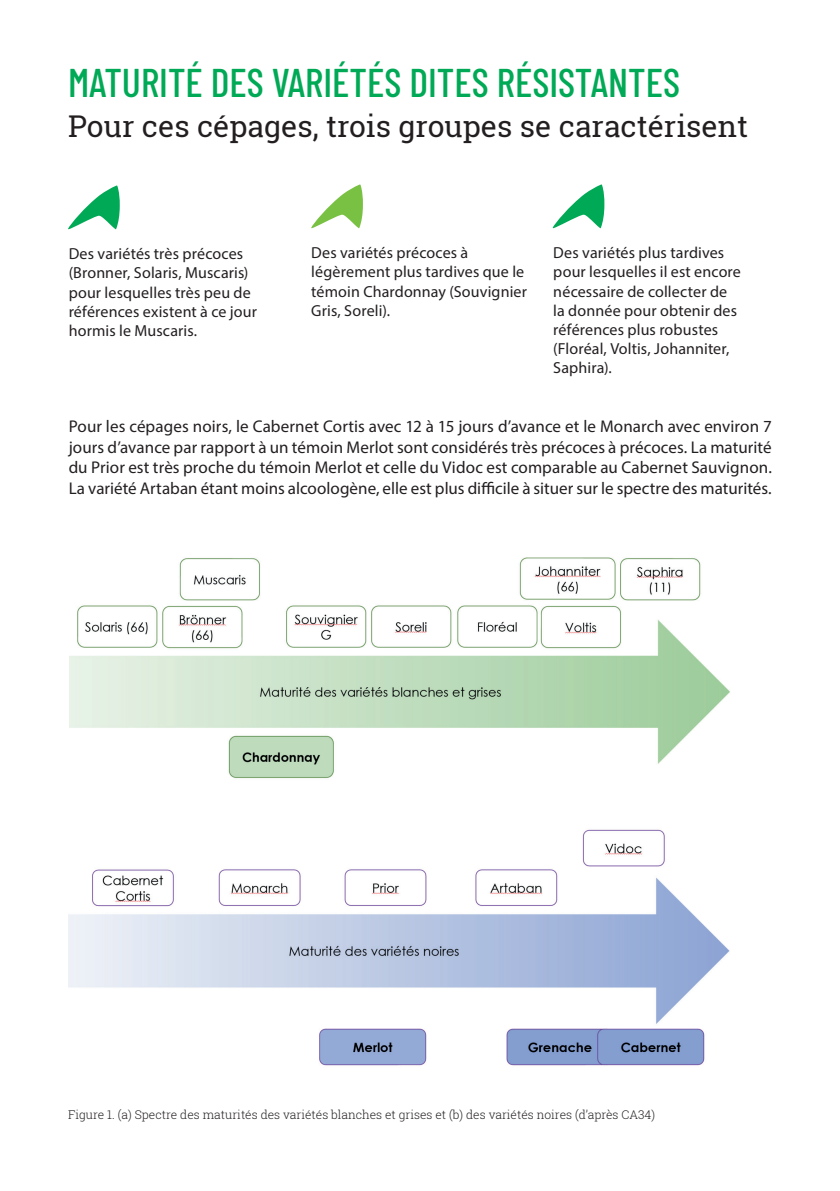
<style>
.page{position:relative;width:840px;height:1191px;background:#fff}
.page>*{position:absolute;margin:0;border:0;box-sizing:border-box;transform-origin:0 0}
.t1{font:500 40px "Barlow Condensed";color:#00a955}
.t2{font:30px "Roboto Slab";color:#231f20}
.t3{font:17px/20.4px "Myriad Pro";color:#231f20;text-align:justify}
.t4{font:16px/19.2px "Myriad Pro";letter-spacing:.01em;color:#231f20}
.t5{font:300 12px "Roboto Slab";color:#231f20}
</style>
<div class="page">
<svg style="left:311px;top:184px;width:52px;height:44px"></svg>
<svg style="left:68px;top:185px;width:52px;height:44px"></svg>
<svg style="left:552px;top:184px;width:52px;height:44px"></svg>
<img style="left:69px;top:557px;width:661px;height:222px">
<img style="left:69px;top:829px;width:661px;height:237px">
<h1 class="t1" style="left:68px;top:54px;width:613px">MATURITÉ DES VARIÉTÉS DITES RÉSISTANTES</h1>
<h2 class="t2" style="left:68px;top:106px;width:681px">Pour ces cépages, trois groupes se caractérisent</h2>
<p class="t4" style="left:69px;top:244px;width:190px">Des variétés très précoces (Bronner, Solaris, Muscaris) pour lesquelles très peu de références existent à ce jour hormis le Muscaris.</p>
<p class="t4" style="left:311px;top:243px;width:217px">Des variétés précoces à légèrement plus tardives que le témoin Chardonnay (Souvignier<br>Gris, Soreli).</p>
<p class="t4" style="left:553px;top:243px;width:189px">Des variétés plus tardives pour lesquelles il est encore nécessaire de collecter de la donnée pour obtenir des références plus robustes (Floréal, Voltis, Johanniter,<br>Saphira).</p>
<p class="t3" style="left:69px;top:416px;width:704px">Pour les cépages noirs, le Cabernet Cortis avec 12 à 15 jours d’avance et le Monarch avec environ 7 jours d’avance par rapport à un témoin Merlot sont considérés très précoces à précoces. La maturité du Prior est très proche du témoin Merlot et celle du Vidoc est comparable au Cabernet Sauvignon.<br>La variété Artaban étant moins alcoologène, elle est plus difficile à situer sur le spectre des maturités.</p>
<p class="t5" style="left:68px;top:1106px;width:588px">Figure 1. (a) Spectre des maturités des variétés blanches et grises et (b) des variétés noires (d’après CA34)</p>
</div>
